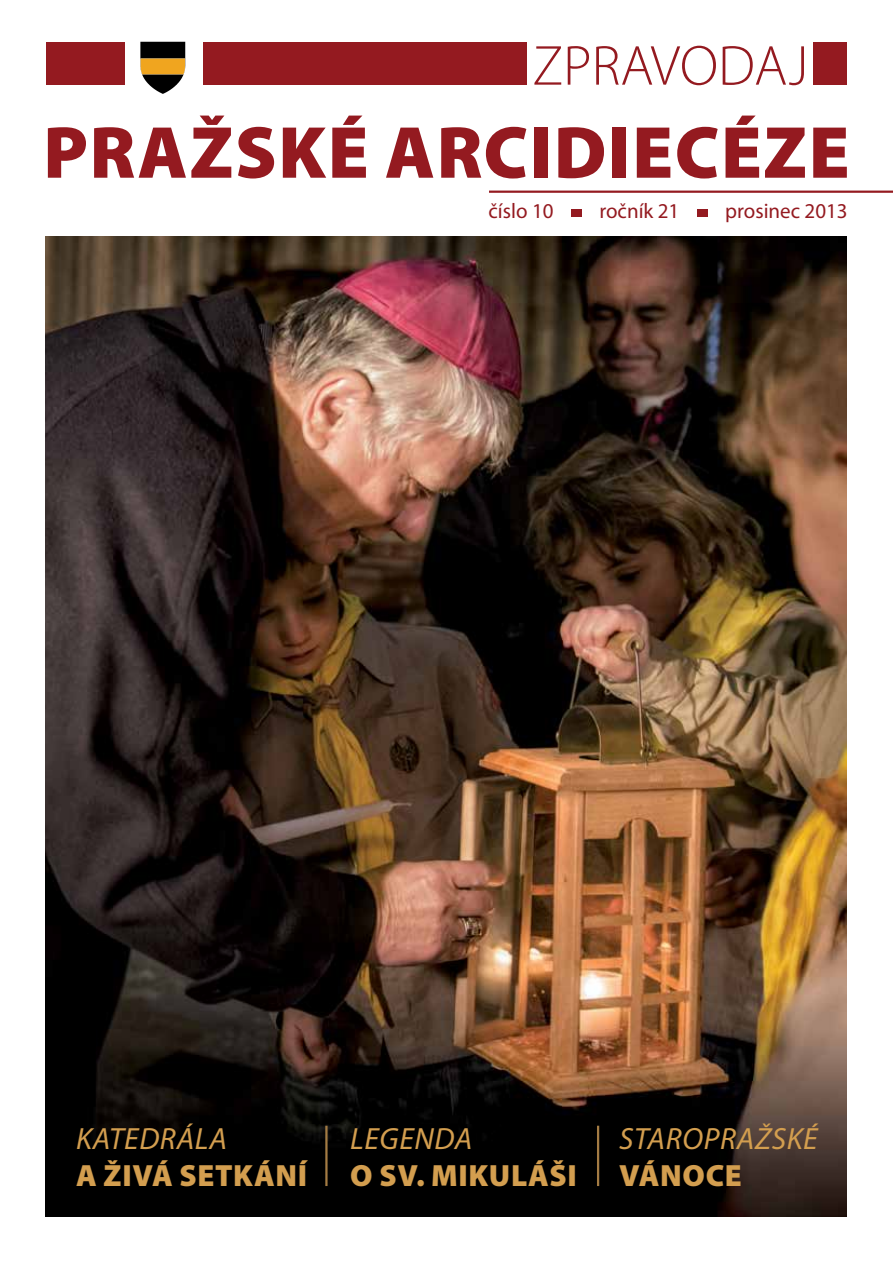
<style>
.page{position:relative;width:893px;height:1263px;background:#fff}
.page>*{position:absolute;margin:0;border:0;box-sizing:border-box;transform-origin:0 0}
.t1{font:900 74.25px "Myriad Pro";letter-spacing:.02em;color:#941a20}
.t2{font:300 56.85px "Myriad Pro";color:#941a20}
.t3{font:900 30.75px "Myriad Pro";letter-spacing:.02em;color:#d39e4f}
.t4{font:italic 30.75px "Myriad Pro";letter-spacing:.02em;color:#d39e4f}
.t5{font:21.15px "Myriad Pro";color:#941a20}
</style>
<div class="page">
<img style="left:46px;top:236px;width:800px;height:980px">
<div style="left:46px;top:42px;width:800px;height:43px;background:#941a20"></div>
<div style="left:527px;top:28px;width:286px;height:66px;background:#fff"></div>
<div style="left:125px;top:27px;width:77px;height:73px;background:#fff"></div>
<div style="left:571px;top:210px;width:11px;height:7px;background:#941a20"></div>
<div style="left:697px;top:210px;width:10px;height:7px;background:#941a20"></div>
<hr style="left:489px;top:191px;width:404px;height:2px;background:#941a20">
<svg style="left:140px;top:42px;width:46px;height:52px"></svg>
<hr style="left:597px;top:1126px;width:2px;height:60px;background:#a37b43">
<hr style="left:325px;top:1126px;width:3px;height:60px;background:#a37b43">
<h2 class="t2" style="left:532px;top:31px;width:277px">ZPRAVODAJ</h2>
<h1 class="t1" style="left:43px;top:103px;width:808px">PRAŽSKÉ ARCIDIECÉZE</h1>
<p class="t5" style="left:488px;top:198px;width:67px">číslo 10</p>
<p class="t5" style="left:599px;top:198px;width:81px">ročník 21</p>
<p class="t5" style="left:725px;top:198px;width:124px">prosinec 2013</p>
<p class="t4" style="left:76px;top:1120px;width:152px">KATEDRÁLA</p>
<p class="t3" style="left:76px;top:1155px;width:233px">A ŽIVÁ SETKÁNÍ</p>
<p class="t4" style="left:350px;top:1119px;width:124px">LEGENDA</p>
<p class="t3" style="left:350px;top:1155px;width:228px">O SV. MIKULÁŠI</p>
<p class="t4" style="left:619px;top:1119px;width:200px">STAROPRAŽSKÉ</p>
<p class="t3" style="left:619px;top:1155px;width:124px">VÁNOCE</p>
</div>
